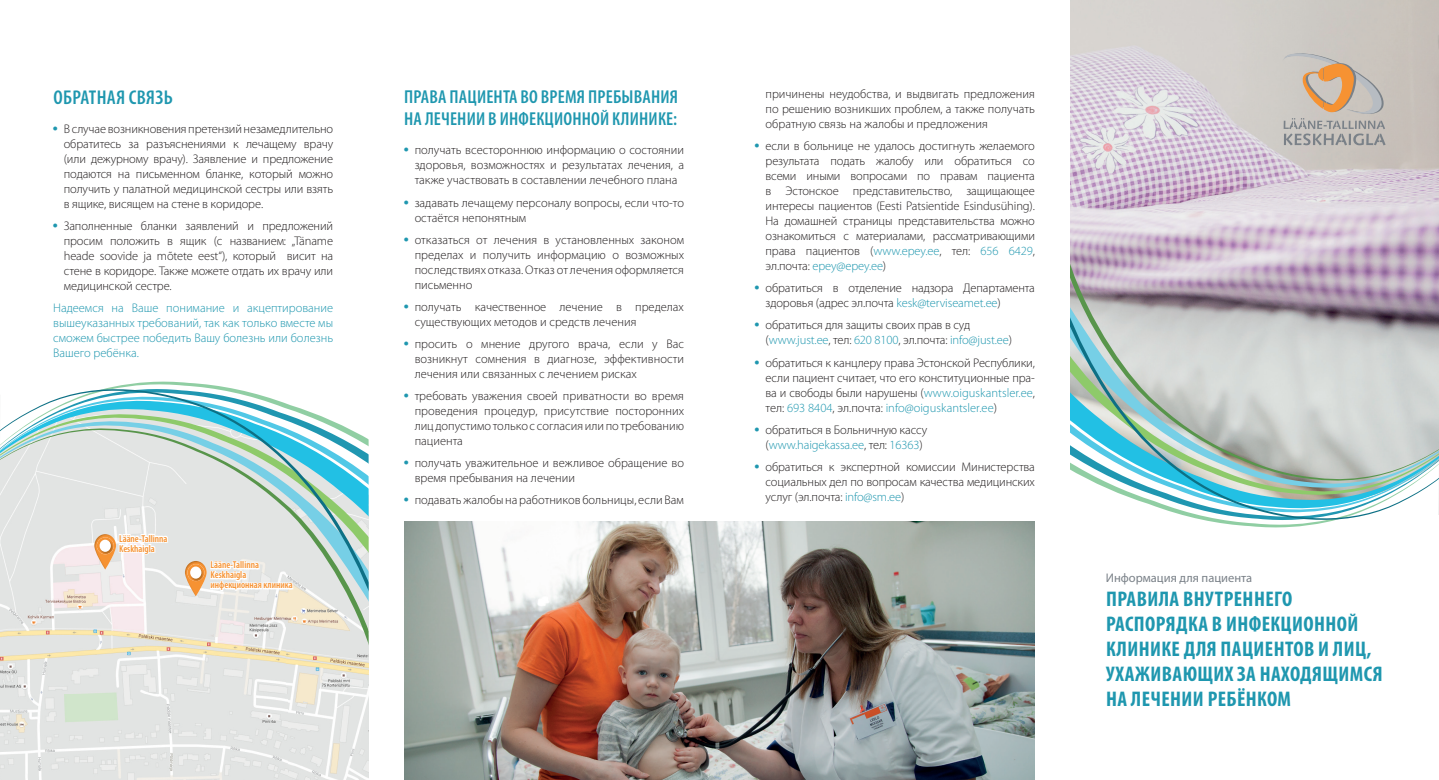
<style>
.page{position:relative;width:1439px;height:780px;background:#fff}
.page>*{position:absolute;margin:0;border:0;box-sizing:border-box;transform-origin:0 0}
.t1{font:700 condensed 21.25px/25px "Myriad Pro";letter-spacing:.02em;color:#1f97af}
.t2{font:600 condensed 20px "Myriad Pro";letter-spacing:.02em;color:#1f97af}
.t3{font:600 condensed 18.75px/22.5px "Myriad Pro";letter-spacing:.01em;color:#1f97af}
.t4{font:300 12.5px/15px "Myriad Pro";color:#231f20;text-align:justify}
.t5{font:300 12.5px/15px "Myriad Pro";color:#1f97af;text-align:justify}
.t6{font:12.5px "Myriad Pro";color:#7a8188}
.t7{font:600 condensed 10px/10px "Myriad Pro";color:#f69232}
.s1{font-family:"Helvetica";font-weight:400;color:#1f97af}
.s2{color:#1f97af}
</style>
<div class="page">
<img style="left:1070px;top:0;width:369px;height:259px">
<img style="left:0;top:649px;width:369px;height:131px">
<svg style="left:1070px;top:259px;width:369px;height:41px;background:#b6a3b7"></svg>
<svg style="left:1070px;top:300px;width:369px;height:7px;background:#91838f"></svg>
<svg style="left:1070px;top:307px;width:369px;height:221px;background:#b8cecc"></svg>
<svg style="left:0;top:608px;width:369px;height:41px;background:#e5e2da"></svg>
<svg style="left:0;top:602px;width:369px;height:6px;background:#e8e5de"></svg>
<svg style="left:0;top:381px;width:369px;height:221px;fill:#e2e4e3"></svg>
<svg style="left:1282px;top:52px;width:103px;height:93px;background:#c4b7aa"></svg>
<img style="left:404px;top:521px;width:631px;height:259px">
<img style="left:94px;top:534px;width:22px;height:35px">
<img style="left:97px;top:537px;width:17px;height:17px">
<img style="left:185px;top:561px;width:22px;height:35px">
<img style="left:187px;top:564px;width:17px;height:17px">
<svg style="left:209px;top:551px;width:85px;height:50px"></svg>
<svg style="left:118px;top:524px;width:51px;height:39px"></svg>
<h2 class="t2" style="left:53px;top:85px;width:121px">ОБРАТНАЯ СВЯЗЬ</h2>
<p class="t4" style="left:64px;top:121px;width:271px;text-indent:-11px"><span class="s1">•</span> В случае возникновения претензий незамедлительно обратитесь за разъяснениями к лечащему врачу (или дежурному врачу). Заявление и предложение подаются на письменном бланке, который можно получить у палатной медицинской сестры или взять в ящике, висящем на стене в коридоре.</p>
<p class="t4" style="left:64px;top:218px;width:271px;text-indent:-11px"><span class="s1">•</span> Заполненные бланки заявлений и предложений просим положить в ящик (c названием: „Täname heade soovide ja mõtete eest“), который висит на стене в коридоре. Также можете отдать их врачу или медицинской сестре.</p>
<p class="t5" style="left:53px;top:300px;width:281px">Надеемся на Ваше понимание и акцептирование вышеуказанных требований, так как только вместе мы сможем быстрее победить Вашу болезнь или болезнь Вашего ребёнка.</p>
<p class="t7" style="left:119px;top:533px;width:50px">Lääne-Tallinna<br>Keskhaigla</p>
<p class="t7" style="left:210px;top:560px;width:84px">Lääne-Tallinna<br>Keskhaigla инфекционная клиника</p>
<h3 class="t3" style="left:404px;top:85px;width:275px">ПРАВА ПАЦИЕНТА ВО ВРЕМЯ ПРЕБЫВАНИЯ<br>НА ЛЕЧЕНИИ В ИНФЕКЦИОННОЙ КЛИНИКЕ:</h3>
<p class="t4" style="left:415px;top:143px;width:271px;text-indent:-11px"><span class="s1">•</span> получать всестороннюю информацию о состоянии здоровья, возможностях и результатах лечения, а также участвовать в составлении лечебного плана</p>
<p class="t4" style="left:415px;top:195px;width:271px;text-indent:-11px"><span class="s1">•</span> задавать лечащему персоналу вопросы, если что-то остаётся непонятным</p>
<p class="t4" style="left:415px;top:232px;width:271px;text-indent:-11px"><span class="s1">•</span> отказаться от лечения в установленных законом пределах и получить информацию о возможных последствиях отказа. Отказ от лечения оформляется письменно</p>
<p class="t4" style="left:415px;top:299px;width:271px;text-indent:-11px"><span class="s1">•</span> получать качественное лечение в пределах существующих методов и средств лечения</p>
<p class="t4" style="left:415px;top:336px;width:271px;text-indent:-11px"><span class="s1">•</span> просить о мнение другого врача, если у Вас возникнут сомнения в диагнозе, эффективности лечения или связанных с лечением рисках</p>
<p class="t4" style="left:415px;top:388px;width:271px;text-indent:-11px"><span class="s1">•</span> требовать уважения своей приватности во время проведения процедур, присутствие посторонних лиц допустимо только с согласия или по требованию пациента</p>
<p class="t4" style="left:415px;top:455px;width:271px;text-indent:-11px"><span class="s1">•</span> получать уважительное и вежливое обращение во время пребывания на лечении</p>
<p class="t4" style="left:404px;top:492px;width:281px"><span class="s1">•</span> подавать жалобы на работников больницы, если Вам</p>
<p class="t4" style="left:765px;top:87px;width:271px">причинены неудобства, и выдвигать предложения по решению возникших проблем, а также получать обратную связь на жалобы и предложения</p>
<p class="t4" style="left:765px;top:139px;width:271px;text-indent:-11px"><span class="s1">•</span> если в больнице не удалось достигнуть желаемого результата подать жалобу или обратиться со всеми иными вопросами по правам пациента в Эстонское представительство, защищающее интересы пациентов (Eesti Patsientide Esindusühing).<br>На домашней страницы представительства можно ознакомиться с материалами, рассматривающими права пациентов (<span class="s2">www.epey.ee</span>, тел: <span class="s2">656 6429</span>, эл.почта: <span class="s2">ереy@epey.ee</span>)</p>
<p class="t4" style="left:765px;top:281px;width:271px;text-indent:-11px"><span class="s1">•</span> обратиться в отделение надзора Департамента здоровья (адрес эл.почта <span class="s2">kesk@terviseamet.ee</span>)</p>
<p class="t4" style="left:765px;top:318px;width:248px;text-indent:-11px"><span class="s1">•</span> обратиться для защиты своих прав в суд (<span class="s2">www.just.ee</span>, тел: <span class="s2">620 8100</span>, эл.почта: <span class="s2">info@just.ee</span>)</p>
<p class="t4" style="left:765px;top:355px;width:271px;text-indent:-11px"><span class="s1">•</span> обратиться к канцлеру права Эстонской Республики, если пациент считает, что его конституционные пра&shy;ва и свободы были нарушены (<span class="s2">www.oiguskantsler.ee</span>, тел: <span class="s2">693 8404</span>, эл.почта: <span class="s2">info@oiguskantsler.ee</span>)</p>
<p class="t4" style="left:755px;top:422px;width:174px;text-align:center"><span class="s1">•</span> обратиться в Больничную кассу (<span class="s2">www.haigekassa.ee</span>, тел: <span class="s2">16363</span>)</p>
<p class="t4" style="left:765px;top:459px;width:271px;text-indent:-11px"><span class="s1">•</span> обратиться к экспертной комиссии Министерства социальных дел по вопросам качества медицинских услуг (эл.почта: <span class="s2">info@sm.ee</span>)</p>
<p class="t6" style="left:1106px;top:570px;width:148px">Информация для пациента</p>
<h1 class="t1" style="left:1106px;top:585px;width:278px">ПРАВИЛА ВНУТРЕННЕГО<br>РАСПОРЯДКА В ИНФЕКЦИОННОЙ<br>КЛИНИКЕ ДЛЯ ПАЦИЕНТОВ И ЛИЦ,<br>УХАЖИВАЮЩИХ ЗА НАХОДЯЩИМСЯ<br>НА ЛЕЧЕНИИ РЕБЁНКОМ</h1>
</div>
